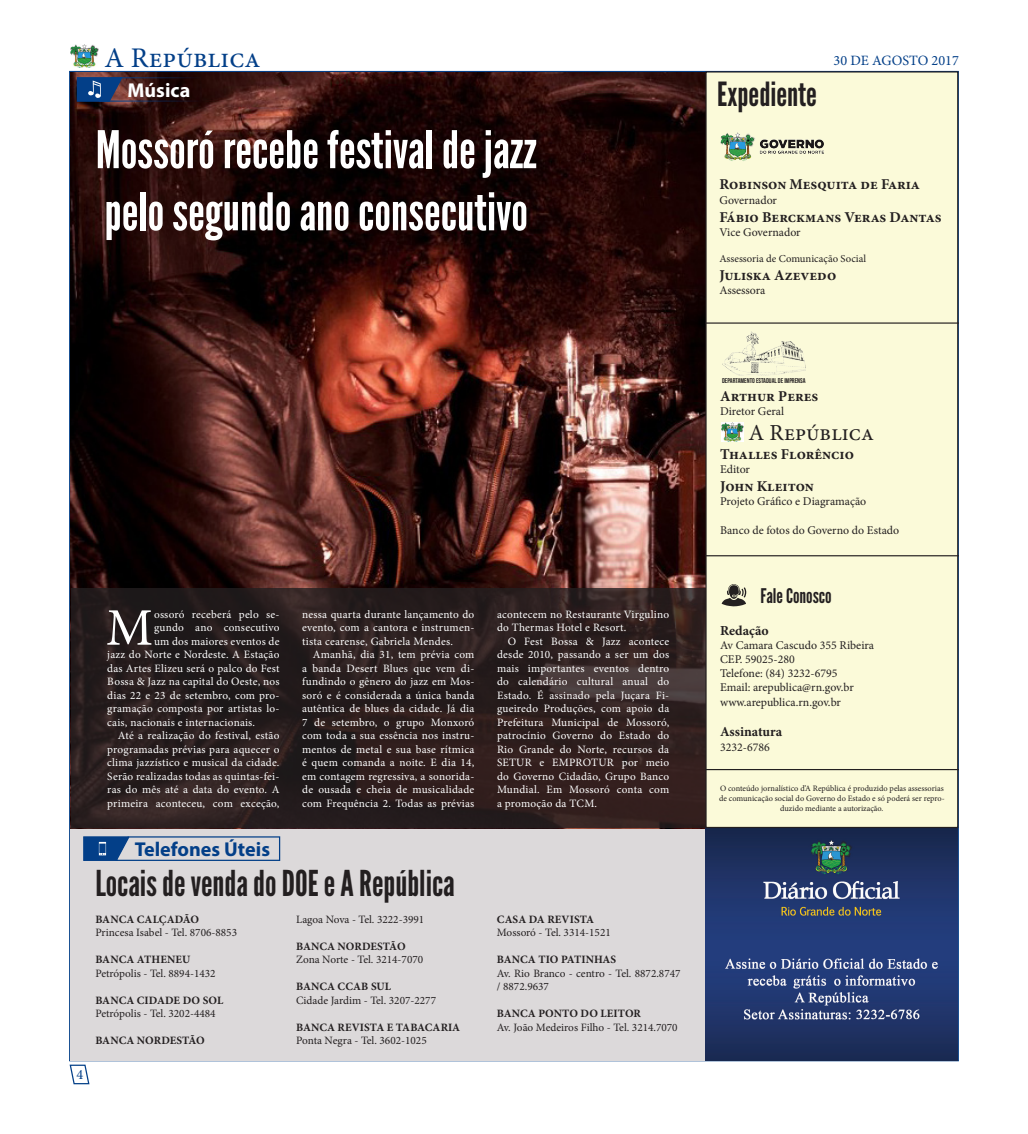
<style>
.page{position:relative;width:1028px;height:1134px;background:#fff}
.page>*{position:absolute;margin:0;border:0;box-sizing:border-box;transform-origin:0 0}
.Parágrafo_com_Capitu{font:52.75px "Minion Pro";color:#fff}
.Titulo{font:51.75px/62.1px "League Gothic";color:#fff}
.Titulo-2{font:35.62px "League Gothic";color:#231f20}
.t1{font:33.25px "League Gothic";color:#231f20}
.t2{font:28.5px "Minion Pro";color:#033f88}
.t3{font:22.88px "Minion Pro";color:#231f20}
.Chapéu{font:700 20.12px "Myriad Pro";color:#033f88}
.t4{font:20.12px "League Gothic";color:#231f20}
.t5{font:700 20.12px "Myriad Pro";color:#fff}
.t6{font:700 15px "Minion Pro";color:#231f20}
.t7{font:14.25px "Minion Pro";color:#033f88}
.t8{font:700 13.75px "Minion Pro";letter-spacing:-.005em;color:#231f20}
.t9{font:11.88px "Minion Pro";color:#231f20}
.Parágrafo_básico_2{font:11.25px/13.5px "Minion Pro";letter-spacing:.02em;color:#fff;text-align:justify}
.Parágrafo_Básico_1{font:11.25px/13.5px "Minion Pro";color:#231f20}
.Parágrafo_com_Capitu-2{font:11.25px "Minion Pro";letter-spacing:.02em;color:#fff}
.Intertítulos{font:700 11.25px "Minion Pro";letter-spacing:.01em;color:#231f20}
.Parágrafo_Básico_1-2{font:700 11.25px "Minion Pro";letter-spacing:.01em;color:#231f20}
.t10{font:10.62px "Minion Pro";color:#231f20}
.t11{font:8.25px/10px "Minion Pro";color:#231f20;text-align:center}
.t12{font:6.88px "Bebas Neue";color:#231f20}
</style>
<div class="page">
<svg style="left:69px;top:1064px;width:21px;height:21px"></svg>
<img style="left:71px;top:44px;width:27px;height:23px">
<div style="left:70px;top:828px;width:635px;height:233px;background:#dcd9da"></div>
<img style="left:70px;top:72px;width:635px;height:756px">
<svg style="left:83px;top:836px;width:198px;height:25px"></svg>
<svg style="left:71px;top:588px;width:634px;height:239px;background:#2b1f1f"></svg>
<img style="left:705px;top:828px;width:252px;height:232px">
<div style="left:706px;top:72px;width:251px;height:755px;background:#fbfad9"></div>
<div style="left:705px;top:71px;width:253px;height:757px;border:1px solid #231f20"></div>
<hr style="left:705px;top:322px;width:253px;height:2px;background:#231f20">
<hr style="left:705px;top:555px;width:253px;height:1px;background:#231f20">
<hr style="left:705px;top:769px;width:253px;height:1px;background:#231f20">
<svg style="left:721px;top:584px;width:25px;height:22px"></svg>
<img style="left:721px;top:423px;width:22px;height:18px">
<img style="left:720px;top:132px;width:104px;height:29px">
<img style="left:722px;top:331px;width:83px;height:44px">
<svg style="left:76px;top:76px;width:126px;height:26px;background:#2d283c"></svg>
<h3 class="t2" style="left:105px;top:39px;width:157px">A República</h3>
<p class="t5" style="left:128px;top:77px;width:64px">Música</p>
<p class="Titulo" style="left:96px;top:119px;width:442px">Mossoró recebe festival de jazz pelo segundo ano consecutivo</p>
<p class="t7" style="left:76px;top:1064px;width:8px">4</p>
<p class="Parágrafo_com_Capitu" style="left:106px;top:592px;width:49px">M</p>
<p class="Parágrafo_com_Capitu-2" style="left:154px;top:607px;width:127px">ossoró receberá pelo se-</p>
<p class="Parágrafo_com_Capitu-2" style="left:154px;top:620px;width:127px">gundo ano consecutivo</p>
<p class="Parágrafo_com_Capitu-2" style="left:154px;top:634px;width:127px">um dos maiores eventos de</p>
<p class="Parágrafo_com_Capitu-2" style="left:107px;top:647px;width:174px">jazz do Norte e Nordeste. A Estação</p>
<p class="Parágrafo_com_Capitu-2" style="left:107px;top:661px;width:174px">das Artes Elizeu será o palco do Fest</p>
<p class="Parágrafo_com_Capitu-2" style="left:107px;top:674px;width:174px">Bossa &amp; Jazz na capital do Oeste, nos</p>
<p class="Parágrafo_com_Capitu-2" style="left:107px;top:688px;width:174px">dias 22 e 23 de setembro, com pro-</p>
<p class="Parágrafo_com_Capitu-2" style="left:107px;top:701px;width:174px">gramação composta por artistas lo-</p>
<p class="Parágrafo_com_Capitu-2" style="left:107px;top:715px;width:149px">cais, nacionais e internacionais.</p>
<p class="Parágrafo_básico_2" style="left:107px;top:729px;width:174px;text-indent:11px">Até a realização do festival, estão programadas prévias para aquecer o clima jazzístico e musical da cidade.<br>Serão realizadas todas as quintas-fei&shy;ras do mês até a data do evento. A primeira aconteceu, com exceção,</p>
<p class="Chapéu" style="left:135px;top:836px;width:137px">Telefones Úteis</p>
<p class="Parágrafo_básico_2" style="left:302px;top:607px;width:174px">nessa quarta durante lançamento do evento, com a cantora e instrumen&shy;tista cearense, Gabriela Mendes.</p>
<p class="Parágrafo_básico_2" style="left:302px;top:648px;width:174px;text-indent:11px">Amanhã, dia 31, tem prévia com a banda Desert Blues que vem di&shy;fundindo o gênero do jazz em Mos&shy;soró e é considerada a única banda autêntica de blues da cidade. Já dia 7 de setembro, o grupo Monxoró com toda a sua essência nos instru&shy;mentos de metal e sua base rítmica é quem comanda a noite. E dia 14, em contagem regressiva, a sonorida&shy;de ousada e cheia de musicalidade com Frequência 2. Todas as prévias</p>
<p class="Titulo-2" style="left:95px;top:862px;width:361px">Locais de venda do DOE e A República</p>
<p class="Intertítulos" style="left:95px;top:911px;width:105px">BANCA CALÇADÃO</p>
<p class="Parágrafo_Básico_1" style="left:95px;top:926px;width:143px">Princesa Isabel - Tel. 8706-8853</p>
<p class="Intertítulos" style="left:95px;top:951px;width:96px">BANCA ATHENEU</p>
<p class="Parágrafo_Básico_1" style="left:95px;top:966px;width:122px">Petrópolis - Tel. 8894-1432</p>
<p class="Intertítulos" style="left:95px;top:992px;width:129px">BANCA CIDADE DO SOL</p>
<p class="Parágrafo_Básico_1" style="left:95px;top:1007px;width:122px">Petrópolis - Tel. 3202-4484</p>
<p class="Intertítulos" style="left:95px;top:1032px;width:111px">BANCA NORDESTÃO</p>
<p class="Parágrafo_Básico_1" style="left:296px;top:912px;width:130px">Lagoa Nova - Tel. 3222-3991</p>
<p class="Intertítulos" style="left:296px;top:938px;width:111px">BANCA NORDESTÃO</p>
<p class="Parágrafo_Básico_1" style="left:296px;top:953px;width:129px">Zona Norte - Tel. 3214-7070</p>
<p class="Parágrafo_Básico_1-2" style="left:296px;top:978px;width:96px">BANCA CCAB SUL</p>
<p class="Parágrafo_Básico_1" style="left:296px;top:993px;width:141px">Cidade Jardim - Tel. 3207-2277</p>
<p class="Intertítulos" style="left:296px;top:1019px;width:165px">BANCA REVISTA E TABACARIA</p>
<p class="Parágrafo_Básico_1" style="left:296px;top:1034px;width:132px">Ponta Negra - Tel. 3602-1025</p>
<p class="Parágrafo_básico_2" style="left:497px;top:607px;width:174px">acontecem no Restaurante Virgulino do Thermas Hotel e Resort.</p>
<p class="Parágrafo_básico_2" style="left:497px;top:634px;width:174px;text-indent:11px">O Fest Bossa &amp; Jazz acontece desde 2010, passando a ser um dos mais importantes eventos dentro do calendário cultural anual do Estado. É assinado pela Juçara Fi&shy;gueiredo Produções, com apoio da Prefeitura Municipal de Mossoró, patrocínio Governo do Estado do Rio Grande do Norte, recursos da SETUR e EMPROTUR por meio do Governo Cidadão, Grupo Banco Mundial. Em Mossoró conta com a promoção da TCM.</p>
<p class="Intertítulos" style="left:497px;top:911px;width:99px">CASA DA REVISTA</p>
<p class="Parágrafo_Básico_1" style="left:497px;top:926px;width:115px">Mossoró - Tel. 3314-1521</p>
<p class="Intertítulos" style="left:497px;top:951px;width:121px">BANCA TIO PATINHAS</p>
<p class="Parágrafo_Básico_1" style="left:497px;top:966px;width:185px">Av. Rio Branco - centro - Tel. 8872.8747 / 8872.9637</p>
<p class="Intertítulos" style="left:497px;top:1005px;width:146px">BANCA PONTO DO LEITOR</p>
<p class="Parágrafo_Básico_1" style="left:497px;top:1020px;width:182px">Av. João Medeiros Filho - Tel. 3214.7070</p>
<p class="t1" style="left:717px;top:74px;width:101px">Expediente</p>
<p class="t7" style="left:833px;top:50px;width:127px">30 DE AGOSTO 2017</p>
<p class="t6" style="left:719px;top:174px;width:202px">Robinson Mesquita de Faria</p>
<p class="t9" style="left:719px;top:192px;width:59px">Governador</p>
<p class="t6" style="left:719px;top:206px;width:223px">Fábio Berckmans Veras Dantas</p>
<p class="t9" style="left:719px;top:224px;width:83px">Vice Governador</p>
<p class="t10" style="left:719px;top:251px;width:148px">Assessoria de Comunicação Social</p>
<p class="t6" style="left:719px;top:264px;width:118px">Juliska Azevedo</p>
<p class="t9" style="left:719px;top:282px;width:48px">Assessora</p>
<p class="t12" style="left:722px;top:377px;width:85px">DEPARTAMENTO ESTADUAL DE IMPRENSA</p>
<p class="t6" style="left:720px;top:386px;width:100px">Arthur Peres</p>
<p class="t9" style="left:720px;top:404px;width:65px">Diretor Geral</p>
<p class="t6" style="left:720px;top:444px;width:135px">Thalles Florêncio</p>
<p class="t9" style="left:720px;top:461px;width:31px">Editor</p>
<p class="t6" style="left:720px;top:476px;width:95px">John Kleiton</p>
<p class="t9" style="left:720px;top:494px;width:148px">Projeto Gráfico e Diagramação</p>
<p class="t9" style="left:720px;top:522px;width:181px">Banco de fotos do Governo do Estado</p>
<p class="t3" style="left:748px;top:417px;width:127px">A República</p>
<p class="t4" style="left:760px;top:584px;width:73px">Fale Conosco</p>
<p class="t8" style="left:720px;top:620px;width:50px">Redação</p>
<p class="t9" style="left:720px;top:637px;width:155px">Av Camara Cascudo 355 Ribeira</p>
<p class="t9" style="left:720px;top:651px;width:76px">CEP. 59025-280</p>
<p class="t9" style="left:720px;top:665px;width:119px">Telefone: (84) 3232-6795</p>
<p class="t9" style="left:720px;top:680px;width:135px">Email: arepublica@rn.gov.br</p>
<p class="t9" style="left:720px;top:694px;width:122px">www.arepublica.rn.gov.br</p>
<p class="t8" style="left:720px;top:722px;width:64px">Assinatura</p>
<p class="t9" style="left:720px;top:739px;width:51px">3232-6786</p>
<p class="t11" style="left:719px;top:784px;width:227px">O conteúdo jornalístico d’A República é produzido pelas assessorias de comunicação social do Governo do Estado e só poderá ser repro&shy;duzido mediante a autorização.</p>
</div>
